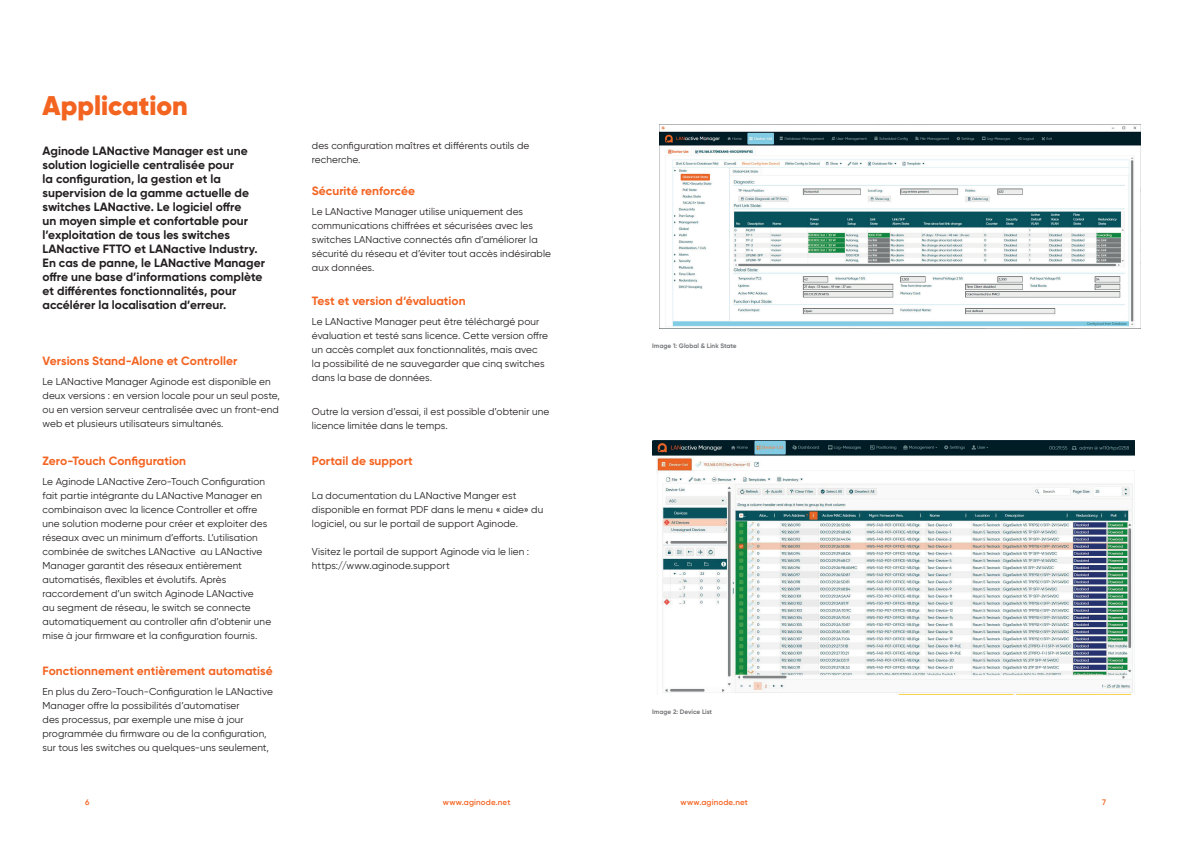
<style>
.page{position:relative;width:1191px;height:842px;background:#fff}
.page>*{position:absolute;margin:0;border:0;box-sizing:border-box;transform-origin:0 0}
.t1{font:900 27px "Gilroy";color:#f36421}
.t2{font:700 12px/14px "Gilroy";color:#231f20}
.t3{font:700 12px "Gilroy";color:#f36421}
.t4{font:10px/14px "Gilroy";letter-spacing:.01em;color:#231f20}
.t5{font:600 8px "Gilroy";letter-spacing:.02em;color:#f36421}
.t6{font:700 6.5px "Gilroy";color:#76787b}
</style>
<div class="page">
<img style="left:659px;top:125px;width:481px;height:203px">
<img style="left:652px;top:441px;width:482px;height:253px">
<h1 class="t1" style="left:43px;top:88px;width:147px">Application</h1>
<p class="t2" style="left:43px;top:144px;width:224px">Aginode LANactive Manager est une solution logicielle centralisée pour<br>la configuration, la gestion et la supervision de la gamme actuelle de switches LANactive. Le logiciel offre<br>un moyen simple et confortable pour l’exploitation de tous les switches LANactive FTTO et LANactive Industry.<br>En cas de panne, le LANactive Manager offre une base d’informations complète et différentes fonctionnalités, pour accélérer la localisation d’erreur.</p>
<p class="t3" style="left:43px;top:353px;width:196px">Versions Stand-Alone et Controller</p>
<p class="t4" style="left:43px;top:374px;width:239px">Le LANactive Manager Aginode est disponible en deux versions : en version locale pour un seul poste, ou en version serveur centralisée avec un front-end web et plusieurs utilisateurs simultanés.</p>
<p class="t3" style="left:43px;top:453px;width:145px">Zero-Touch Configuration</p>
<p class="t4" style="left:43px;top:474px;width:230px">Le Aginode LANactive Zero-Touch Configuration fait partie intégrante du LANactive Manager en combinaison avec la licence Controller et offre une solution moderne pour créer et exploiter des réseaux avec un minimum d’efforts. L’utilisation combinée de switches LANactive au LANactive Manager garantit des réseaux entièrement automatisés, flexibles et évolutifs. Après raccordement d’un switch Aginode LANactive<br>au segment de réseau, le switch se connecte automatiquement au controller afin d’obtenir une mise à jour firmware et la configuration fournis.</p>
<p class="t3" style="left:43px;top:663px;width:232px">Fonctionnement entièrement automatisé</p>
<p class="t4" style="left:43px;top:684px;width:232px">En plus du Zero-Touch-Configuration le LANactive Manager offre la possibilités d’automatiser<br>des processus, par exemple une mise à jour programmée du firmware ou de la configuration, sur tous les switches ou quelques-uns seulement,</p>
<p class="t4" style="left:312px;top:138px;width:219px">des configuration maîtres et différents outils de recherche.</p>
<p class="t3" style="left:312px;top:183px;width:105px">Sécurité renforcée</p>
<p class="t4" style="left:312px;top:204px;width:241px">Le LANactive Manager utilise uniquement des communications chiffrées et sécurisées avec les switches LANactive connectés afin d’améliorer la sécurité du réseau et d’éviter tout accès indésirable aux données.</p>
<p class="t3" style="left:312px;top:293px;width:155px">Test et version d‘évaluation</p>
<p class="t4" style="left:312px;top:314px;width:237px">Le LANactive Manager peut être téléchargé pour évaluation et testé sans licence. Cette version offre un accès complet aux fonctionnalités, mais avec la possibilité de ne sauvegarder que cinq switches dans la base de données.</p>
<p class="t4" style="left:312px;top:404px;width:239px">Outre la version d’essai, il est possible d’obtenir une licence limitée dans le temps.</p>
<p class="t3" style="left:312px;top:453px;width:102px">Portail de support</p>
<p class="t4" style="left:312px;top:488px;width:233px">La documentation du LANactive Manger est disponible en format PDF dans le menu « aide» du logiciel, ou sur le portail de support Aginode.</p>
<p class="t4" style="left:312px;top:544px;width:219px">Visitez le portail de support Aginode via le lien : https://www.aginode.support</p>
<p class="t6" style="left:652px;top:342px;width:86px">Image 1: Global &amp; Link State</p>
<p class="t6" style="left:652px;top:708px;width:61px">Image 2: Device List</p>
<p class="t5" style="left:85px;top:797px;width:6px">6</p>
<p class="t5" style="left:443px;top:797px;width:69px">www.aginode.net</p>
<p class="t5" style="left:680px;top:797px;width:69px">www.aginode.net</p>
<p class="t5" style="left:1102px;top:797px;width:5px">7</p>
</div>
